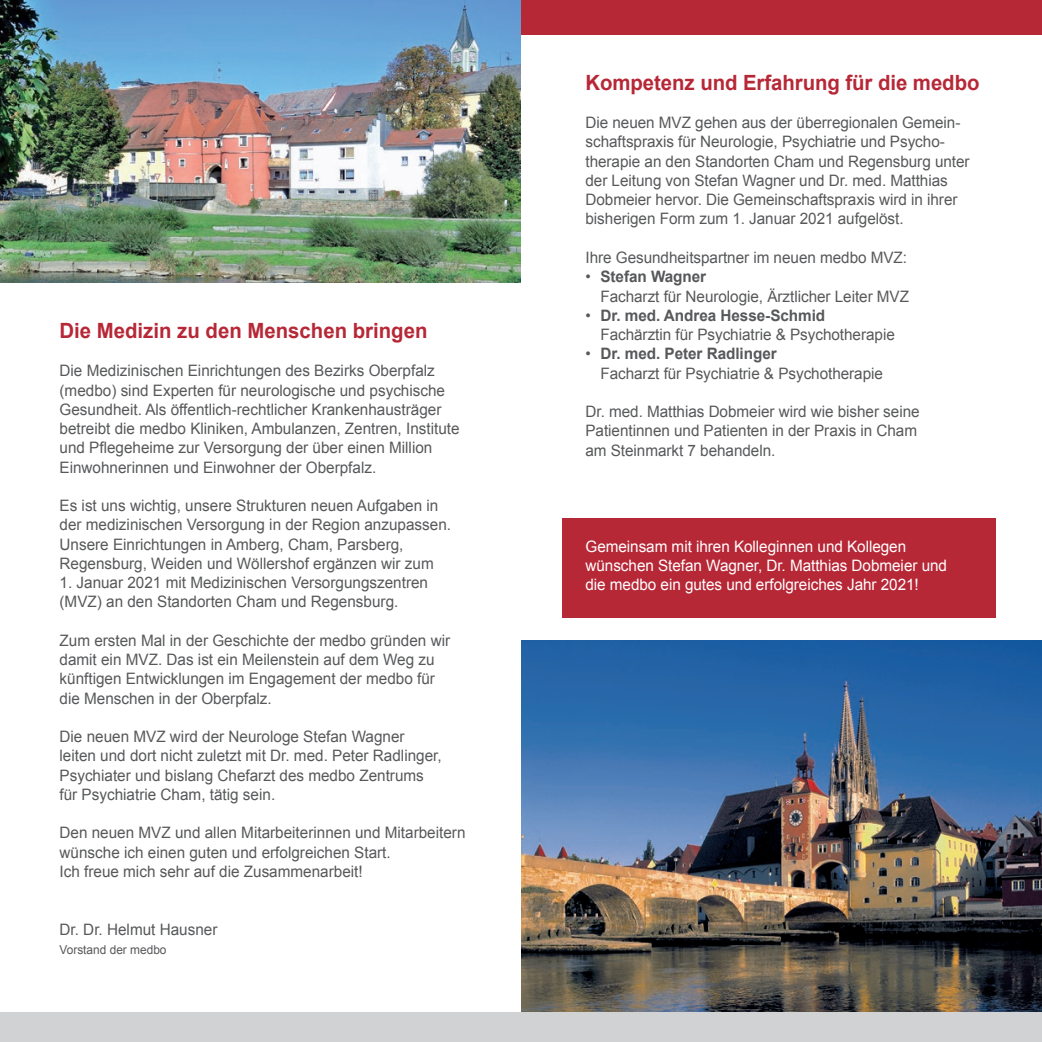
<style>
.page{position:relative;width:1042px;height:1042px;background:#fff}
.page>*{position:absolute;margin:0;border:0;box-sizing:border-box;transform-origin:0 0}
.t1{font:700 21px "Arial";letter-spacing:-.005em;color:#b72837}
.t2{font:15.75px/19.2px "Arial";color:#57585a}
.t3{font:15.75px/19.2px "Arial";letter-spacing:-.005em;color:#fff}
.t4{font:12.25px "Arial";color:#57585a}
.s1{font-weight:700}
</style>
<div class="page">
<div style="left:562px;top:518px;width:433px;height:100px;background:#b72837"></div>
<div style="left:0;top:0;width:1042px;height:35px;background:#b72837"></div>
<img style="left:521px;top:640px;width:521px;height:372px">
<div style="left:0;top:1012px;width:1042px;height:30px;background:#d1d2d4"></div>
<img style="left:0;top:0;width:521px;height:283px">
<h1 class="t1" style="left:60px;top:317px;width:369px">Die Medizin zu den Menschen bringen</h1>
<p class="t2" style="left:60px;top:361px;width:401px">Die Medizinischen Einrichtungen des Bezirks Oberpfalz (medbo) sind Experten für neurologische und psychische Gesundheit. Als öffentlich-rechtlicher Krankenhausträger betreibt die medbo Kliniken, Ambulanzen, Zentren, Institute und Pflegeheime zur Versorgung der über einen Million Einwohnerinnen und Einwohner der Oberpfalz.</p>
<p class="t2" style="left:60px;top:496px;width:393px">Es ist uns wichtig, unsere Strukturen neuen Aufgaben in der medizinischen Versorgung in der Region anzupassen.<br>Unsere Einrichtungen in Amberg, Cham, Parsberg, Regensburg, Weiden und Wöllershof ergänzen wir zum</p>
<p class="t2" style="left:60px;top:573px;width:370px">1. Januar 2021 mit Medizinischen Versorgungszentren (MVZ) an den Standorten Cham und Regensburg.</p>
<p class="t2" style="left:60px;top:631px;width:392px">Zum ersten Mal in der Geschichte der medbo gründen wir damit ein MVZ. Das ist ein Meilenstein auf dem Weg zu künftigen Entwicklungen im Engagement der medbo für die Menschen in der Oberpfalz.</p>
<p class="t2" style="left:60px;top:727px;width:384px">Die neuen MVZ wird der Neurologe Stefan Wagner leiten und dort nicht zuletzt mit Dr. med. Peter Radlinger, Psychiater und bislang Chefarzt des medbo Zentrums für Psychiatrie Cham, tätig sein.</p>
<p class="t2" style="left:60px;top:823px;width:407px">Den neuen MVZ und allen Mitarbeiterinnen und Mitarbeitern wünsche ich einen guten und erfolgreichen Start.<br>Ich freue mich sehr auf die Zusammenarbeit!</p>
<p class="t2" style="left:60px;top:919px;width:159px">Dr. Dr. Helmut Hausner</p>
<p class="t4" style="left:60px;top:941px;width:108px">Vorstand der medbo</p>
<h1 class="t1" style="left:585px;top:68px;width:395px">Kompetenz und Erfahrung für die medbo</h1>
<p class="t2" style="left:585px;top:113px;width:386px">Die neuen MVZ gehen aus der überregionalen Gemein&shy;schaftspraxis für Neurologie, Psychiatrie und Psycho&shy;therapie an den Standorten Cham und Regensburg unter der Leitung von Stefan Wagner und Dr. med. Matthias Dobmeier hervor. Die Gemeinschaftspraxis wird in ihrer bisherigen Form zum 1. Januar 2021 aufgelöst.</p>
<p class="t2" style="left:585px;top:248px;width:323px">Ihre Gesundheitspartner im neuen medbo MVZ:</p>
<p class="t2" style="left:600px;top:267px;width:310px;text-indent:-15px">• <span class="s1">Stefan Wagner<br></span>Facharzt für Neurologie, Ärztlicher Leiter MVZ</p>
<p class="t2" style="left:600px;top:306px;width:296px;text-indent:-15px">• <span class="s1">Dr. med. Andrea Hesse-Schmid<br></span>Fachärztin für Psychiatrie &amp; Psychotherapie</p>
<p class="t2" style="left:600px;top:344px;width:284px;text-indent:-15px">• <span class="s1">Dr. med. Peter Radlinger<br></span>Facharzt für Psychiatrie &amp; Psychotherapie</p>
<p class="t2" style="left:585px;top:402px;width:336px">Dr. med. Matthias Dobmeier wird wie bisher seine<br>Patientinnen und Patienten in der Praxis in Cham am Steinmarkt 7 behandeln.</p>
<p class="t3" style="left:585px;top:537px;width:363px">Gemeinsam mit ihren Kolleginnen und Kollegen wünschen Stefan Wagner, Dr. Matthias Dobmeier und die medbo ein gutes und erfolgreiches Jahr 2021!</p>
</div>
